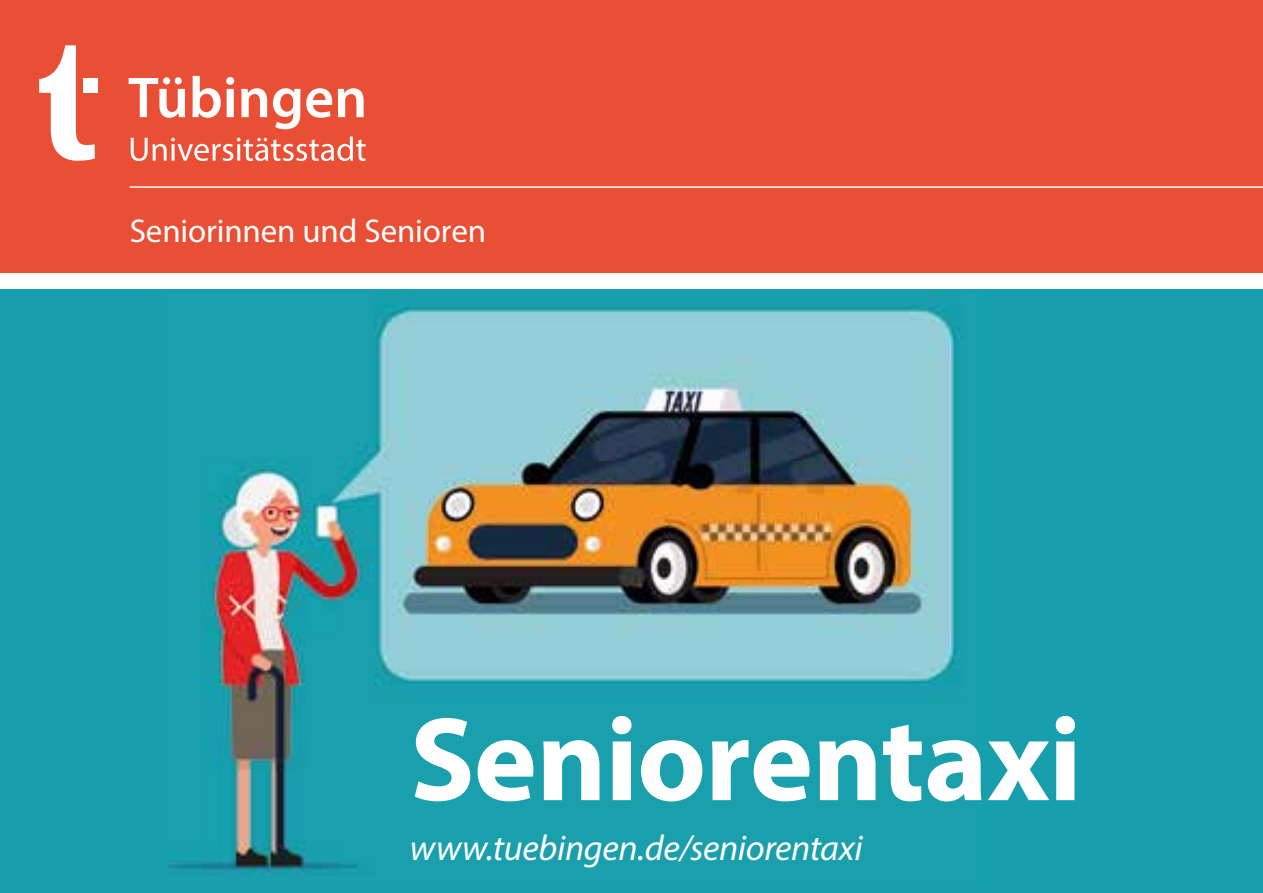
<style>
.page{position:relative;width:1263px;height:893px;background:#fff}
.page>*{position:absolute;margin:0;border:0;box-sizing:border-box;transform-origin:0 0}
.t1{font:700 120px "Myriad Pro";letter-spacing:-.01em;color:#fff}
.t2{font:italic 36px "Myriad Pro";letter-spacing:-.01em;color:#fff}
.t3{font:33px "Myriad Pro";color:#fff}
</style>
<div class="page">
<div style="left:0;top:289px;width:1263px;height:604px;background:#189fad"></div>
<div style="left:0;top:0;width:1263px;height:272px;background:#e94f35"></div>
<svg style="left:131px;top:137px;width:235px;height:24px"></svg>
<svg style="left:129px;top:76px;width:235px;height:53px"></svg>
<svg style="left:39px;top:45px;width:56px;height:116px"></svg>
<div style="left:83px;top:78px;width:15px;height:15px;background:#fff"></div>
<hr style="left:130px;top:186px;width:1133px;height:2px;background:#fff">
<img style="left:168px;top:291px;width:794px;height:583px">
<p class="t3" style="left:130px;top:211px;width:358px">Seniorinnen und Senioren</p>
<h1 class="t1" style="left:410px;top:681px;width:673px">Seniorentaxi</h1>
<p class="t2" style="left:410px;top:826px;width:454px">www.tuebingen.de/seniorentaxi</p>
</div>
